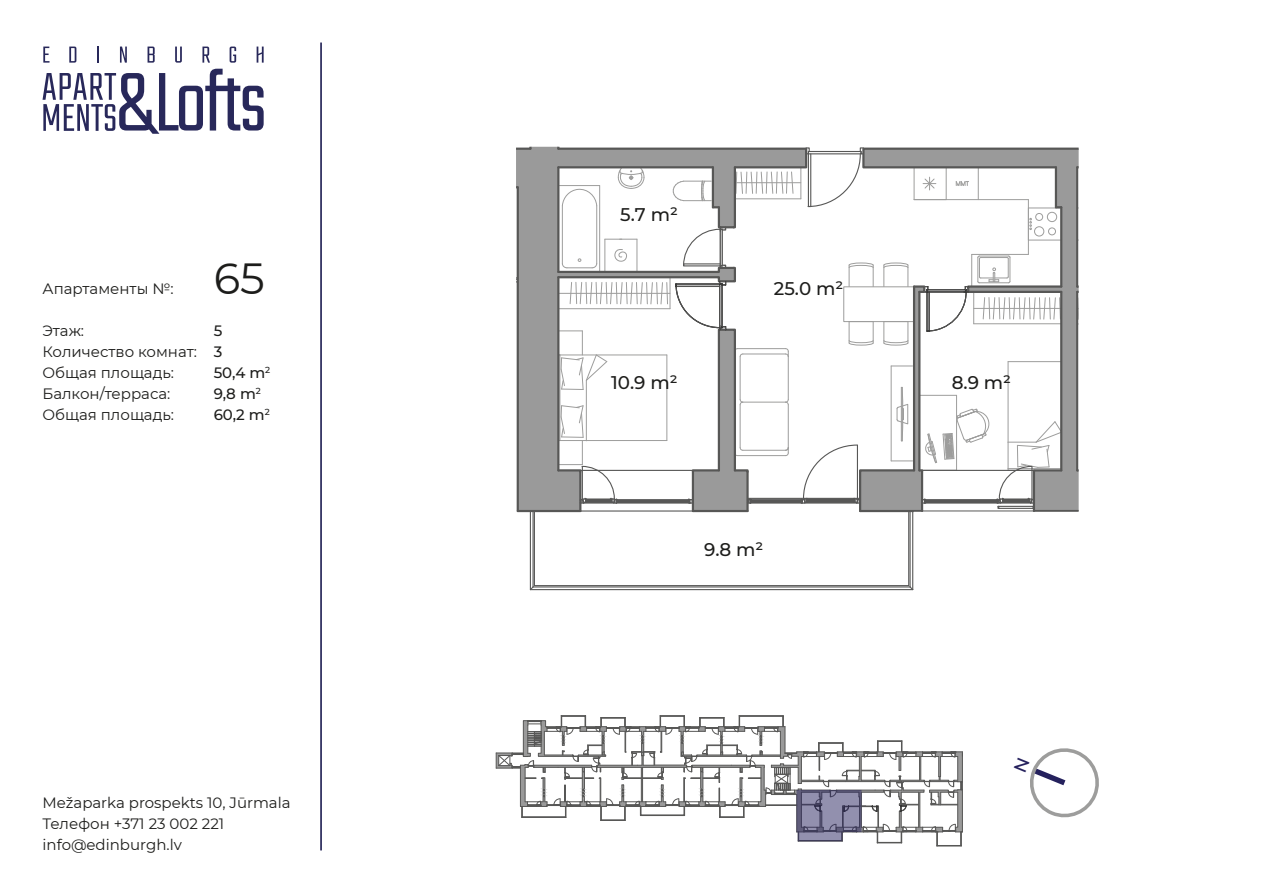
<style>
.page{position:relative;width:1263px;height:893px;background:#fff}
.page>*{position:absolute;margin:0;border:0;box-sizing:border-box;transform-origin:0 0}
.t1{font:43.5px "Montserrat";color:#1d1d1b}
.t2{font:500 18.3px "Montserrat";color:#1d1d1b}
.t3{font:15px/21px "Montserrat";color:#1d1d1b}
.t4{font:500 15px/21px "Montserrat";color:#1d1d1b}
</style>
<div class="page">
<svg style="left:43px;top:47px;width:7px;height:16px"></svg>
<svg style="left:69px;top:47px;width:7px;height:16px"></svg>
<svg style="left:97px;top:47px;width:2px;height:16px"></svg>
<svg style="left:120px;top:47px;width:7px;height:16px"></svg>
<svg style="left:148px;top:47px;width:7px;height:16px"></svg>
<svg style="left:175px;top:47px;width:7px;height:16px"></svg>
<svg style="left:202px;top:47px;width:8px;height:16px"></svg>
<svg style="left:230px;top:47px;width:6px;height:16px"></svg>
<svg style="left:257px;top:47px;width:7px;height:16px"></svg>
<svg style="left:43px;top:69px;width:221px;height:65px"></svg>
<hr style="left:320px;top:43px;width:2px;height:807px;background:#28285a">
<div style="left:516px;top:147px;width:39px;height:364px;background:#9a9a9a"></div>
<hr style="left:1034px;top:510px;width:45px;height:2px;background:#575756">
<hr style="left:922px;top:510px;width:112px;height:2px;background:#575756">
<hr style="left:860px;top:510px;width:62px;height:2px;background:#575756">
<hr style="left:518px;top:510px;width:62px;height:2px;background:#575756">
<hr style="left:517px;top:187px;width:2px;height:324px;background:#575756">
<svg style="left:516px;top:147px;width:15px;height:3px"></svg>
<hr style="left:530px;top:511px;width:1px;height:79px;background:#575756">
<hr style="left:532px;top:511px;width:2px;height:76px;background:#575756">
<hr style="left:530px;top:589px;width:383px;height:1px;background:#575756">
<hr style="left:533px;top:586px;width:377px;height:1px;background:#575756">
<hr style="left:912px;top:511px;width:1px;height:79px;background:#575756">
<hr style="left:909px;top:511px;width:2px;height:76px;background:#575756">
<svg style="left:529px;top:585px;width:6px;height:6px"></svg>
<svg style="left:908px;top:585px;width:6px;height:6px"></svg>
<div style="left:534px;top:510px;width:375px;height:76px;border:1px solid #575756"></div>
<svg style="left:555px;top:147px;width:524px;height:364px"></svg>
<svg style="left:496px;top:715px;width:467px;height:132px"></svg>
<svg style="left:1030px;top:748px;width:69px;height:70px"></svg>
<p class="t3" style="left:43px;top:278px;width:133px">Апартаменты №:</p>
<p class="t3" style="left:43px;top:320px;width:156px">Этаж:<br>Количество комнат:<br>Общая площадь:<br>Балкон/терраса:<br>Общая площадь:</p>
<h1 class="t1" style="left:214px;top:249px;width:53px">65</h1>
<p class="t4" style="left:214px;top:320px;width:58px">5<br>3<br>50,4 m<sup>2<br></sup>9,8 m<sup>2<br></sup>60,2 m<sup>2</sup></p>
<p class="t3" style="left:43px;top:792px;width:250px">Mežaparka prospekts 10, Jūrmala<br>Телефон +371 23 002 221 info@edinburgh.lv</p>
<p class="t2" style="left:620px;top:201px;width:59px">5.7 m²</p>
<p class="t2" style="left:774px;top:275px;width:71px">25.0 m²</p>
<p class="t2" style="left:611px;top:369px;width:68px">10.9 m²</p>
<p class="t2" style="left:952px;top:369px;width:61px">8.9 m²</p>
<p class="t2" style="left:704px;top:537px;width:61px">9.8 m²</p>
</div>
